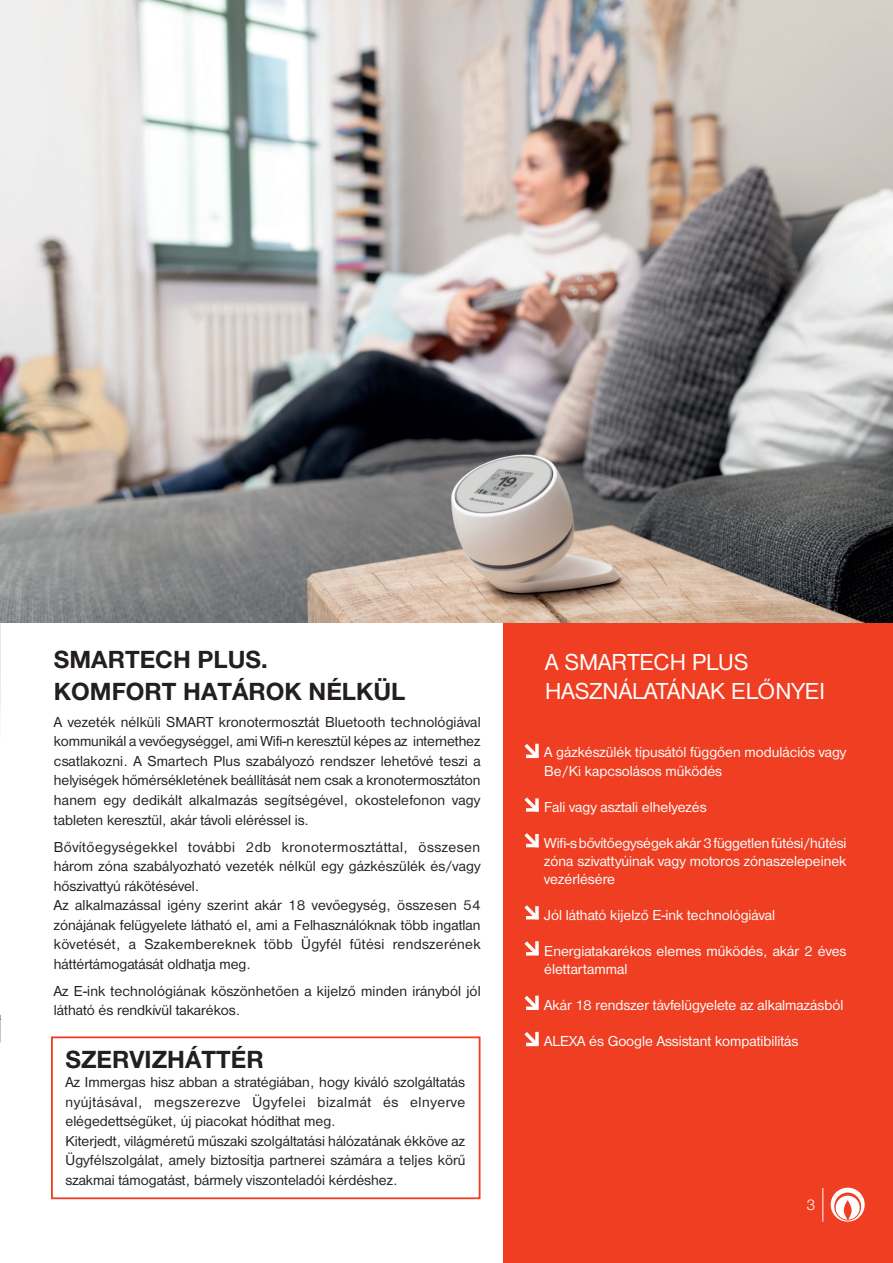
<style>
.page{position:relative;width:893px;height:1263px;background:#fff}
.page>*{position:absolute;margin:0;border:0;box-sizing:border-box;transform-origin:0 0}
.t1{font:700 24px/31.5px "Helvetica Neue LT Std";color:#231f20}
.t2{font:24px/28.5px "Nimbus San DEE";color:#fff}
.t3{font:15px/19.5px "Nimbus San DEE";letter-spacing:.005em;color:#231f20}
.t4{font:15px/18px "Nimbus San DEE";color:#fff}
.t5{font:300 15px "Helvetica Neue LT Std";color:#fff}
</style>
<div class="page">
<div style="left:503px;top:523px;width:390px;height:740px;background:#ef3e22"></div>
<svg style="left:524px;top:743px;width:15px;height:16px"></svg>
<svg style="left:526px;top:754px;width:12px;height:4px"></svg>
<svg style="left:535px;top:744px;width:4px;height:13px"></svg>
<svg style="left:524px;top:797px;width:11px;height:11px"></svg>
<svg style="left:526px;top:808px;width:9px;height:4px"></svg>
<svg style="left:535px;top:798px;width:4px;height:14px"></svg>
<svg style="left:524px;top:833px;width:15px;height:15px"></svg>
<svg style="left:535px;top:834px;width:4px;height:13px"></svg>
<svg style="left:524px;top:905px;width:15px;height:15px"></svg>
<svg style="left:535px;top:906px;width:4px;height:13px"></svg>
<svg style="left:524px;top:941px;width:15px;height:15px"></svg>
<svg style="left:535px;top:941px;width:4px;height:13px"></svg>
<svg style="left:51px;top:1036px;width:430px;height:164px"></svg>
<img style="left:0;top:623px;width:1px;height:420px">
<img style="left:1px;top:0;width:892px;height:623px">
<svg style="left:524px;top:995px;width:15px;height:15px"></svg>
<svg style="left:526px;top:1006px;width:12px;height:4px"></svg>
<svg style="left:535px;top:996px;width:4px;height:13px"></svg>
<svg style="left:524px;top:1031px;width:15px;height:16px"></svg>
<svg style="left:535px;top:1032px;width:4px;height:13px"></svg>
<hr style="left:822px;top:1188px;width:1px;height:34px;background:#fff">
<svg style="left:831px;top:1187px;width:34px;height:35px"></svg>
<h1 class="t1" style="left:54px;top:644px;width:215px">SMARTECH PLUS.<br>KOM FORT</h1>
<h1 class="t1" style="left:183px;top:675px;width:17px">HAT</h1>
<h1 class="t1" style="left:232px;top:675px;width:173px">ÁROK NÉLKÜL</h1>
<p class="t3" style="left:54px;top:712px;width:428px;text-align:justify">A vezeték nélküli SMART kronotermosztát Bluetooth technológiával kommunikál a vevőegységgel, ami Wifi-n keresztül képes az internethez csatlakozni. A Smartech Plus szabályozó rendszer lehetővé teszi a helyiségek hőmérsékletének beállítását nem csak a kronotermosztáton hanem egy dedikált alkalmazás segítségével, okostelefonon vagy tableten keresztül, akár távoli eléréssel is.</p>
<p class="t3" style="left:54px;top:837px;width:428px">Bővítőegységekkel további 2db kronotermosztáttal, összesen három zóna szabályozható vezeték nélkül egy gázkészülék és/vagy hőszivattyú rákötésével.<br>Az alkalmazással igény szerint akár 18 vevőegység, összesen 54 zónájának felügyelete látható el, ami a Felhasználóknak több ingatlan követését, a Szakembereknek több Ügyfél fűtési rendszerének háttértámogatását oldhatja meg.</p>
<p class="t3" style="left:54px;top:981px;width:428px">Az E-ink technológiának köszönhetően a kijelző minden irányból jól látható és rendkívül takarékos.</p>
<h1 class="t1" style="left:65px;top:1043px;width:200px">SZERVIZHÁTTÉR</h1>
<p class="t3" style="left:65px;top:1072px;width:401px">Az Immergas hisz abban a stratégiában, hogy kiváló szolgáltatás nyújtásával, megszerezve Ügyfelei bizalmát és elnyerve elégedettségüket, új piacokat hódíthat meg.<br>Kiterjedt, világméretű műszaki szolgáltatási hálózatának ékköve az Ügyfélszolgálat, amely biztosítja partnerei számára a teljes körű szakmai támogatást, bármely viszonteladói kérdéshez.</p>
<h1 class="t2" style="left:545px;top:648px;width:281px">A SMARTECH PLUS<br>HASZNÁLATÁNAK ELŐNYEI</h1>
<p class="t4" style="left:544px;top:744px;width:304px">A gázkészülék típusától függően modulációs vagy<br>Be/Ki kapcsolásos működés</p>
<p class="t4" style="left:544px;top:798px;width:164px">Fali vagy asztali elhelyezés</p>
<p class="t4" style="left:544px;top:834px;width:304px;text-align:justify">Wifi-s bővítőegységek akár 3 független fűtési/hűtési zóna szivattyúinak vagy motoros zónaszelepeinek vezérlésére</p>
<p class="t4" style="left:544px;top:906px;width:232px">Jól látható kijelző E-ink technológiával</p>
<p class="t4" style="left:544px;top:942px;width:304px">Energiatakarékos elemes működés, akár 2 éves élettartammal</p>
<p class="t4" style="left:544px;top:996px;width:301px">Akár 18 rendszer távfelügyelete az alkalmazásból</p>
<p class="t4" style="left:544px;top:1032px;width:256px">ALEXA és Google Assistant kompatibilitás</p>
<p class="t5" style="left:807px;top:1195px;width:10px">3</p>
</div>
